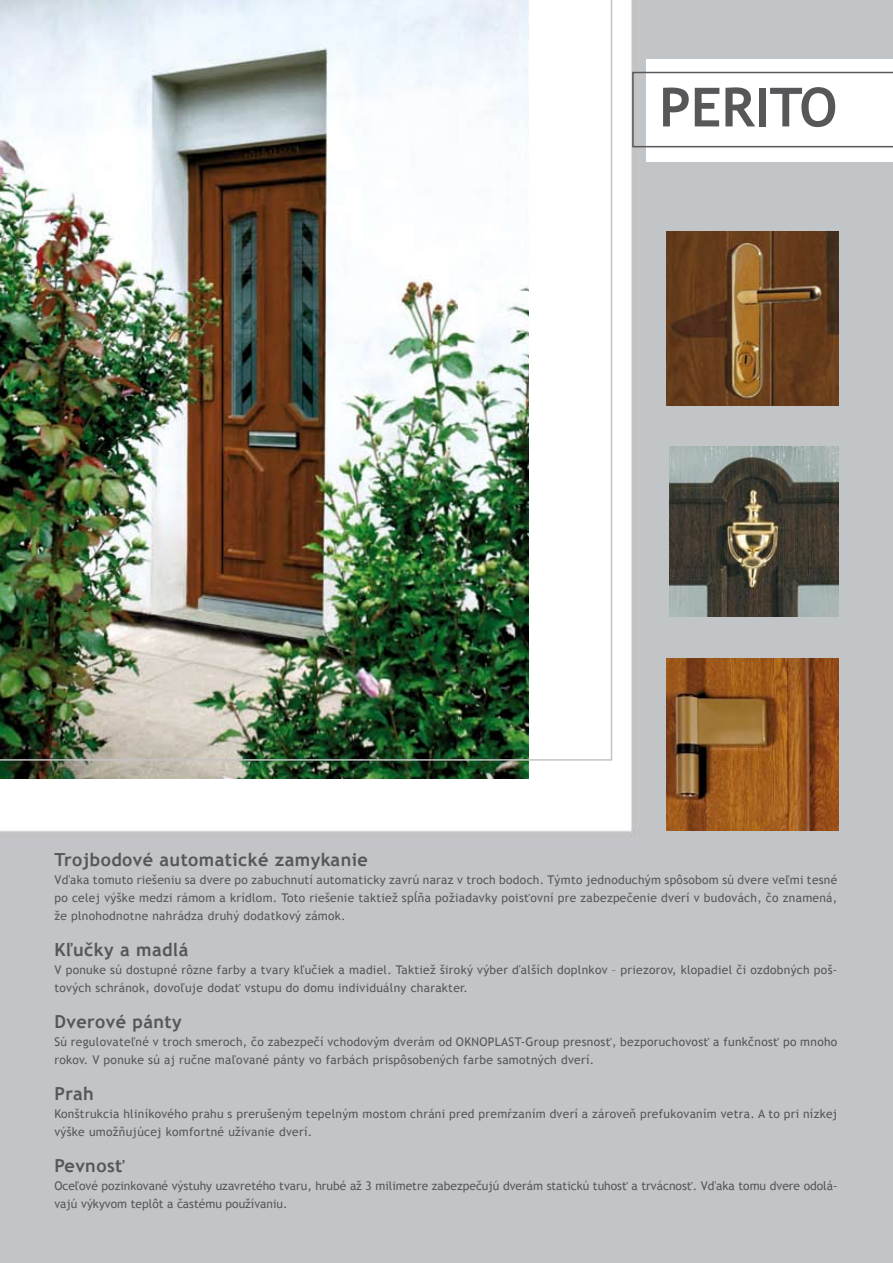
<style>
.page{position:relative;width:893px;height:1263px;background:#fff}
.page>*{position:absolute;margin:0;border:0;box-sizing:border-box;transform-origin:0 0}
.t1{font:700 54px "Trebuchet MS";color:#575658}
.t2{font:700 18px "Trebuchet MS";letter-spacing:.025em;color:#575658}
.t3{font:12px/18px "Trebuchet MS";letter-spacing:.025em;color:#575658}
.t4{font:12px/18px "Trebuchet MS";color:#575658}
</style>
<div class="page">
<img style="left:0;top:0;width:893px;height:1263px">
<img style="left:667px;top:232px;width:172px;height:173px">
<img style="left:667px;top:658px;width:172px;height:172px">
<img style="left:669px;top:446px;width:170px;height:170px">
<div style="left:646px;top:60px;width:247px;height:102px;background:#fff"></div>
<svg style="left:632px;top:72px;width:261px;height:75px"></svg>
<div style="left:529px;top:0;width:20px;height:799px;background:#fff"></div>
<img style="left:0;top:0;width:613px;height:761px">
<div style="left:0;top:779px;width:551px;height:31px;background:#fff"></div>
<h1 class="t1" style="left:659px;top:74px;width:180px">PERITO</h1>
<h2 class="t2" style="left:54px;top:848px;width:315px">Trojbodové automatické zamykanie</h2>
<p class="t3" style="left:54px;top:871px;width:784px;text-align:justify">Vďaka tomuto riešeniu sa dvere po zabuchnutí automaticky zavrú naraz v troch bodoch. Týmto jednoduchým spôsobom sú dvere veľmi tesné po celej výške medzi rámom a krídlom. Toto riešenie taktiež spĺňa požiadavky poisťovní pre zabezpečenie dverí v budovách, čo znamená, že plnohodnotne nahrádza druhý dodatkový zámok.</p>
<h2 class="t2" style="left:54px;top:938px;width:135px">Kľučky a madlá</h2>
<p class="t3" style="left:54px;top:961px;width:784px">V ponuke sú dostupné rôzne farby a tvary kľučiek a madiel. Taktiež široký výber ďalších doplnkov – priezorov, klopadiel či ozdobných poš&shy;tových schránok, dovoľuje dodať vstupu do domu individuálny charakter.</p>
<h2 class="t2" style="left:54px;top:1010px;width:129px">Dverové pánty</h2>
<p class="t3" style="left:54px;top:1033px;width:784px">Sú regulovateľné v troch smeroch, čo zabezpečí vchodovým dverám od OKNOPLAST-Group presnosť, bezporuchovosť a funkčnosť po mnoho rokov. V ponuke sú aj ručne maľované pánty vo farbách prispôsobených farbe samotných dverí.</p>
<h2 class="t2" style="left:54px;top:1082px;width:41px">Prah</h2>
<p class="t3" style="left:54px;top:1105px;width:784px">Konštrukcia hliníkového prahu s prerušeným tepelným mostom chráni pred premŕzaním dverí a zároveň prefukovaním vetra. A to pri nízkej výške umožňujúcej komfortné užívanie dverí.</p>
<h2 class="t2" style="left:54px;top:1154px;width:72px">Pevnosť</h2>
<p class="t4" style="left:54px;top:1177px;width:785px">Oceľové pozinkované výstuhy uzavretého tvaru, hrubé až 3 milimetre zabezpečujú dverám statickú tuhosť a trvácnosť. Vďaka tomu dvere odolá&shy;vajú výkyvom teplôt a častému používaniu.</p>
</div>
